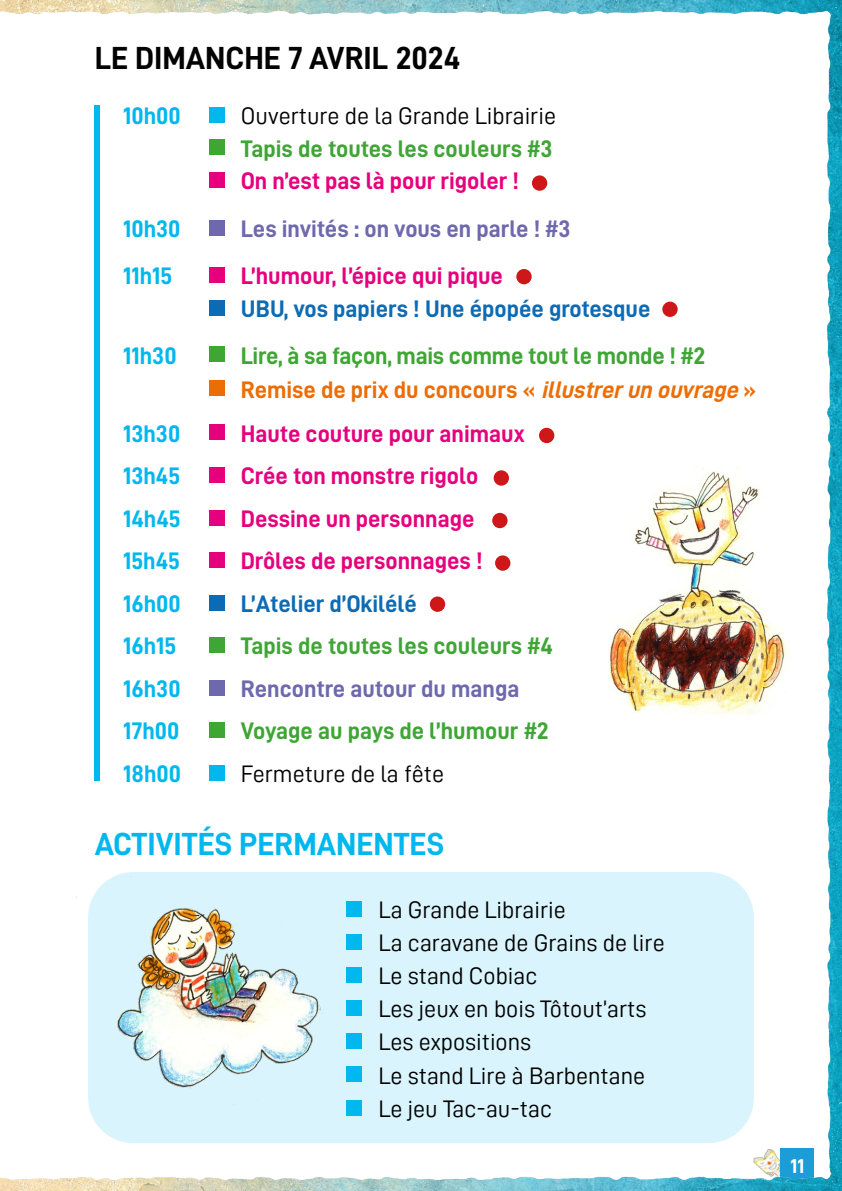
<style>
.page{position:relative;width:842px;height:1191px;background:#fff}
.page>*{position:absolute;margin:0;border:0;box-sizing:border-box;transform-origin:0 0}
.t1{font:32px "D DIN Bold";color:#020203}
.t2{font:32px "D DIN Bold";color:#00b8ee}
.t3{font:24px/33px "D DIN";color:#000}
.t4{font:24px/34px "D DIN Bold";color:#3fa535}
.t5{font:24px "D DIN Bold";color:#e6007d}
.t6{font:24px "D DIN Bold";color:#00b8ee}
.t7{font:24px "D DIN Bold";color:#0d6bb4}
.t8{font:24px "D DIN Bold";color:#6e68ad}
.t9{font:24px "D DIN";color:#020203}
.t10{font:20px "D DIN Bold";color:#fff}
.s1{color:#ed6d05}
.s2{font-style:italic;color:#ed6d05}
</style>
<div class="page">
<img style="left:0;top:0;width:842px;height:1191px">
<h1 class="t1" style="left:95px;top:40px;width:367px">LE DIMANCHE 7 AVRIL 2024</h1>
<p class="t6" style="left:123px;top:102px;width:59px">10h00</p>
<p class="t3" style="left:241px;top:99px;width:317px">Ouverture de la Grande Librairie</p>
<p class="t4" style="left:241px;top:131px;width:313px">Tapis de toutes les couleurs #3</p>
<p class="t5" style="left:241px;top:168px;width:279px">On n’est pas là pour rigoler !</p>
<p class="t6" style="left:123px;top:216px;width:59px">10h30</p>
<p class="t8" style="left:241px;top:216px;width:331px">Les invités : on vous en parle ! #3</p>
<p class="t6" style="left:123px;top:263px;width:51px">11h15</p>
<p class="t5" style="left:241px;top:263px;width:264px">L’humour, l’épice qui pique</p>
<p class="t7" style="left:241px;top:295px;width:411px">UBU, vos papiers ! Une épopée grotesque</p>
<p class="t6" style="left:123px;top:342px;width:55px">11h30</p>
<p class="t4" style="left:241px;top:338px;width:516px">Lire, à sa façon, mais comme tout le monde ! #2<br><span class="s1">Remise de prix du concours «</span> <span class="s2">illustrerun ouvrage</span> <span class="s1">»</span></p>
<p class="t6" style="left:123px;top:420px;width:59px">13h30</p>
<p class="t5" style="left:241px;top:420px;width:285px">Haute couture pour animaux</p>
<p class="t6" style="left:123px;top:462px;width:59px">13h45</p>
<p class="t5" style="left:241px;top:462px;width:239px">Crée ton monstre rigolo</p>
<p class="t6" style="left:123px;top:505px;width:59px">14h45</p>
<p class="t5" style="left:241px;top:505px;width:235px">Dessine un personnage</p>
<p class="t6" style="left:123px;top:547px;width:59px">15h45</p>
<p class="t5" style="left:241px;top:547px;width:243px">Drôles de personnages !</p>
<p class="t6" style="left:123px;top:590px;width:59px">16h00</p>
<p class="t7" style="left:241px;top:590px;width:177px">L’Atelier d’Okilélé</p>
<p class="t6" style="left:123px;top:633px;width:55px">16h15</p>
<p class="t4" style="left:241px;top:628px;width:314px">Tapis de toutes les couleurs #4</p>
<p class="t6" style="left:123px;top:675px;width:59px">16h30</p>
<p class="t8" style="left:241px;top:675px;width:280px">Rencontre autour du manga</p>
<p class="t6" style="left:123px;top:718px;width:58px">17h00</p>
<p class="t4" style="left:241px;top:713px;width:309px">Voyage au pays de l’humour #2</p>
<p class="t6" style="left:123px;top:760px;width:60px">18h00</p>
<p class="t9" style="left:241px;top:760px;width:205px">Fermeture de la fête</p>
<h1 class="t2" style="left:95px;top:826px;width:351px">ACTIVITÉS PERMANENTES</h1>
<p class="t3" style="left:378px;top:893px;width:288px">La Grande Librairie<br>La caravane de Grains de lire<br>Le stand Cobiac<br>Les jeux en bois Tôtout’arts<br>Les expositions<br>Le stand Lire à Barbentane<br>Le jeu Tac-au-tac</p>
<p class="t10" style="left:790px;top:1154px;width:15px">11</p>
</div>
